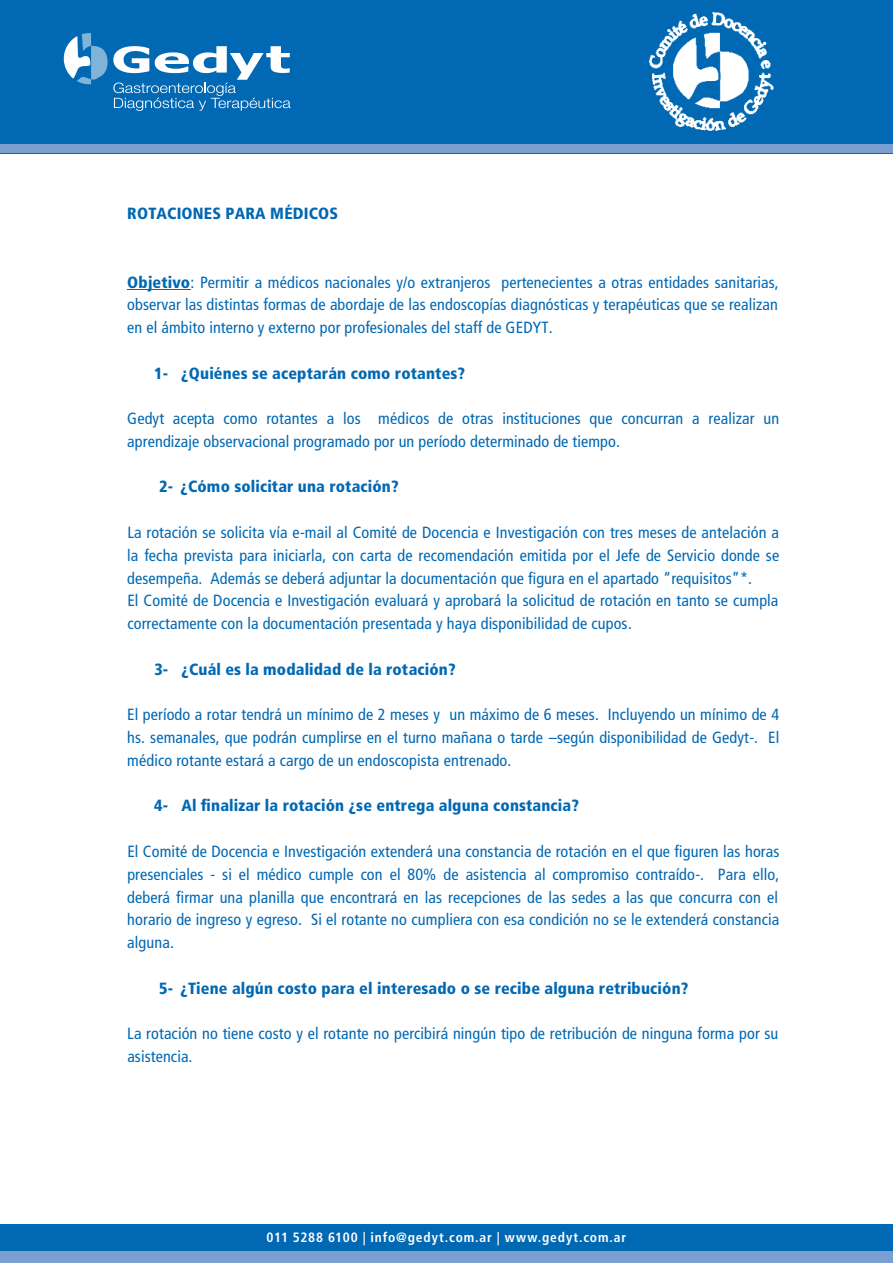
<style>
.page{position:relative;width:893px;height:1263px;background:#fff}
.page>*{position:absolute;margin:0;border:0;box-sizing:border-box;transform-origin:0 0}
.t1{font:condensed 16.2px/22.8px "Frutiger LT Std";letter-spacing:.01em;color:#0168b3;text-align:justify}
.t2{font:900 condensed 16.2px "Frutiger LT Std";letter-spacing:.01em;color:#0168b3}
.t3{font:700 condensed 13.5px "Frutiger LT Std";letter-spacing:.065em;color:#fff}
.s1{font-weight:900}
</style>
<div class="page">
<div style="left:0;top:1224px;width:893px;height:39px;background:#0168b3"></div>
<div style="left:0;top:0;width:893px;height:153px;background:#0168b3"></div>
<div style="left:0;top:144px;width:893px;height:9px;background:#7c9fd2"></div>
<div style="left:0;top:1251px;width:893px;height:12px;background:#7c9fd2"></div>
<svg style="left:64px;top:33px;width:227px;height:78px"></svg>
<hr style="left:127px;top:289px;width:64px;height:1px;background:#0168b3">
<img style="left:649px;top:11px;width:125px;height:120px">
<p class="t2" style="left:127px;top:204px;width:212px">ROTACIONES PARA MÉDICOS</p>
<p class="t1" style="left:127px;top:271px;width:653px"><span class="s1">Objetivo</span>: Permitir a médicos nacionales y/o extranjeros pertenecientes a otras entidades sanitarias, observar las distintas formas de abordaje de las endoscopías diagnósticas y terapéuticas que se realizan en el ámbito interno y externo por profesionales del staff de GEDYT.</p>
<p class="t2" style="left:154px;top:363px;width:312px">1- ¿Quiénes se aceptarán como rotantes?</p>
<p class="t1" style="left:127px;top:407px;width:653px">Gedyt acepta como rotantes a los médicos de otras instituciones que concurran a realizar un aprendizaje observacional programado por un período determinado de tiempo.</p>
<p class="t2" style="left:159px;top:477px;width:241px">2- ¿Cómo solicitar una rotación?</p>
<p class="t1" style="left:127px;top:521px;width:653px;text-align:left">La rotación se solicita vía e-mail al Comité de Docencia e Investigación con tres meses de antelación a la fecha prevista para iniciarla, con carta de recomendación emitida por el Jefe de Servicio donde se desempeña. Además se deberá adjuntar la documentación que figura en el apartado “requisitos”*.<br>El Comité de Docencia e Investigación evaluará y aprobará la solicitud de rotación en tanto se cumpla correctamente con la documentación presentada y haya disponibilidad de cupos.</p>
<p class="t2" style="left:154px;top:659px;width:303px">3- ¿Cuál es la modalidad de la rotación?</p>
<p class="t1" style="left:127px;top:703px;width:654px">El período a rotar tendrá un mínimo de 2 meses y un máximo de 6 meses. Incluyendo un mínimo de 4 hs. semanales, que podrán cumplirse en el turno mañana o tarde –según disponibilidad de Gedyt-. El médico rotante estará a cargo de un endoscopista entrenado.</p>
<p class="t2" style="left:154px;top:796px;width:426px">4- Al finalizar la rotación ¿se entrega alguna constancia?</p>
<p class="t1" style="left:127px;top:840px;width:654px">El Comité de Docencia e Investigación extenderá una constancia de rotación en el que figuren las horas presenciales - si el médico cumple con el 80% de asistencia al compromiso contraído-. Para ello, deberá firmar una planilla que encontrará en las recepciones de las sedes a las que concurra con el horario de ingreso y egreso. Si el rotante no cumpliera con esa condición no se le extenderá constancia alguna.</p>
<p class="t2" style="left:159px;top:978px;width:531px">5- ¿Tiene algún costo para el interesado o se recibe alguna retribución?</p>
<p class="t1" style="left:127px;top:1022px;width:653px">La rotación no tiene costo y el rotante no percibirá ningún tipo de retribución de ninguna forma por su asistencia.</p>
<p class="t3" style="left:267px;top:1229px;width:361px">011 5288 6100 | info@gedyt.com.ar | www.gedyt.com.ar</p>
</div>
